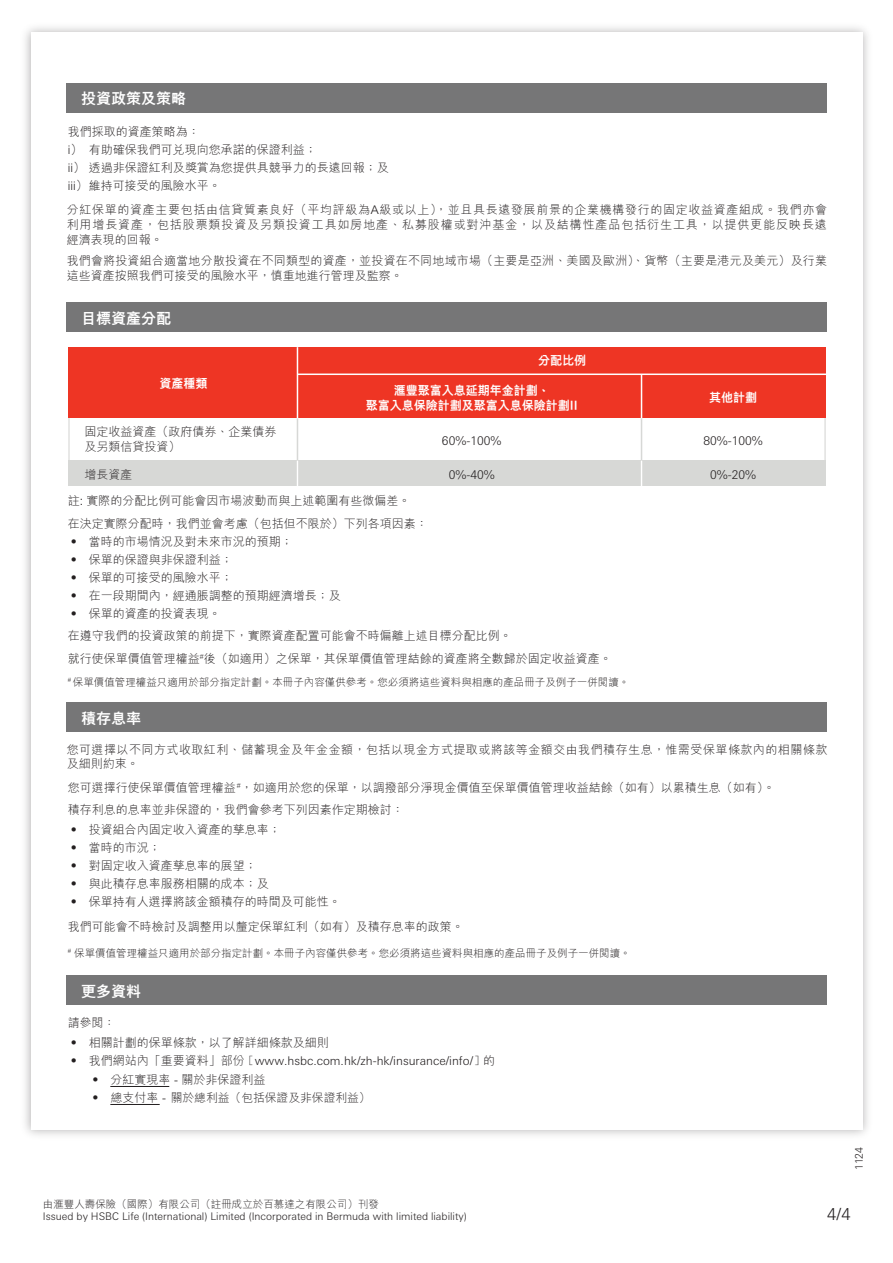
<style>
.page{position:relative;width:893px;height:1263px;background:#fff}
.page>*{position:absolute;margin:0;border:0;box-sizing:border-box;transform-origin:0 0}
.t1{font:300 16.5px "Univers Nextfor HSBC";color:#231f20}
.t2{font:800 15px "M Hei H Kfor HSBC";color:#fff}
.t3{font:800 12.3px/15px "M Hei H Kfor HSBC";color:#fff;text-align:center}
.t4{font:300 12px/18px "M Hei H Kfor HSBC";color:#231f20}
.t5{font:300 12px "Univers Nextfor HSBC";color:#231f20}
.t6{font:300 12px/14.4px "M Hei H Kfor HSBC";letter-spacing:.04em;color:#231f20}
.t7{font:300 11.7px "M Hei H Kfor HSBC";color:#231f20}
.t8{font:300 10.5px "M Hei H Kfor HSBC";color:#231f20}
.t9{font:300 10.5px "Univers Nextfor HSBC";color:#231f20}
.s1{font-size:11.7px}
.s2{font-family:"M Hei H Kfor HSBC"}
.s3{font-size:12px}
</style>
<div class="page">
<hr style="left:68px;top:416px;width:2px;height:68px;background:#d7d8d6">
<hr style="left:824px;top:416px;width:2px;height:68px;background:#d7d8d6">
<div style="left:68px;top:348px;width:758px;height:70px;background:#ee3524"></div>
<div style="left:68px;top:461px;width:758px;height:25px;background:#d7d8d6"></div>
<div style="left:67px;top:302px;width:760px;height:30px;background:#767677"></div>
<div style="left:67px;top:702px;width:760px;height:30px;background:#767677"></div>
<hr style="left:297px;top:373px;width:533px;height:2px;background:#fff">
<hr style="left:297px;top:418px;width:1px;height:64px;background:#d7d8d6">
<hr style="left:641px;top:418px;width:1px;height:64px;background:#d7d8d6">
<hr style="left:641px;top:374px;width:1px;height:44px;background:#fff">
<svg style="left:641px;top:461px;width:1px;height:25px"></svg>
<svg style="left:297px;top:461px;width:1px;height:25px"></svg>
<hr style="left:297px;top:347px;width:1px;height:71px;background:#fff">
<hr style="left:110px;top:1086px;width:59px;height:1px;background:#231f20">
<hr style="left:110px;top:1104px;width:50px;height:1px;background:#231f20">
<div style="left:67px;top:975px;width:760px;height:30px;background:#767677"></div>
<div style="left:67px;top:83px;width:760px;height:30px;background:#767677"></div>
<p class="t2" style="left:81px;top:91px;width:106px">投資政策及策略</p>
<p class="t4" style="left:68px;top:122px;width:322px">我們採取的資產策略為：<br>i） 有助確保我們可兌現向您承諾的保證利益；<br>ii） 透過非保證紅利及獎賞為您提供具競爭力的長遠回報；及iii） 維持可接受的風險水平。</p>
<p class="t4" style="left:67px;top:201px;width:762px;line-height:15px;text-align:justify">分紅保單的資產主要包括由信貸質素良好（平均評級為A級或以上），並且具長遠發展前景的企業機構發行的固定收益資產組成。我們亦會利用增長資產，包括股票類投資及另類投資工具如房地產、私募股權或對沖基金，以及結構性產品包括衍生工具，以提供更能反映長遠經濟表現的回報。</p>
<p class="t4" style="left:67px;top:252px;width:762px;line-height:15px">我們會將投資組合適當地分散投資在不同類型的資產，並投資在不同地域市場（主要是亞洲、美國及歐洲）、貨幣（主要是港元及美元）及行業這些資產按照我們可接受的風險水平，慎重地進行管理及監察。</p>
<p class="t2" style="left:81px;top:311px;width:91px">目標資產分配</p>
<p class="t3" style="left:160px;top:376px;width:49px">資產種類</p>
<p class="t4" style="left:85px;top:424px;width:194px;line-height:15px">固定收益資產（政府債券、企業債券及另類信貸投資）</p>
<p class="t4" style="left:85px;top:465px;width:49px">增<span class="s1">長</span>資<span class="s1">產</span></p>
<p class="t3" style="left:538px;top:353px;width:49px">分配比例</p>
<p class="t3" style="left:366px;top:383px;width:213px">滙豐聚富入息延期年金計劃、<br>聚富入息保險計劃及聚富入息保險計劃II</p>
<p class="t3" style="left:709px;top:390px;width:49px">其他計劃</p>
<p class="t5" style="left:442px;top:432px;width:61px">60%-100%</p>
<p class="t5" style="left:449px;top:466px;width:48px">0%-40%</p>
<p class="t5" style="left:703px;top:432px;width:61px">80%-100%</p>
<p class="t5" style="left:710px;top:466px;width:48px">0%-20%</p>
<p class="t4" style="left:68px;top:489px;width:361px;line-height:22.5px">註: 實際的分配比例可能會因市場波動而與上述範圍有些微偏差。<br>在決定實際分配時，我們並會考慮（包括但不限於）下列各項因素：</p>
<p class="t4" style="left:68px;top:532px;width:274px">‧ 當時的市場情況及對未來市況的預期；<br>‧ 保單的保證與非保證利益；<br>‧ 保單的可接受的風險水平；<br>‧ 在一段期間內，經通脹調整的預期經濟增長；及‧ 保單的資產的投資表現。</p>
<p class="t4" style="left:68px;top:624px;width:545px;line-height:22.5px">在遵守我們的投資政策的前提下，實際資產配置可能會不時偏離上述目標分配比例。<br>就行使保單價值管理權益<sup>#</sup>後（如適用）之保單，其保單價值管理結餘的資產將全數歸於固定收益資產。</p>
<p class="t8" style="left:68px;top:676px;width:563px"><sup>#</sup> 保單價值管理權益只適用於部分指定計劃。本冊子內容僅供參考。您必須將這些資料與相應的產品冊子及例子一併閱讀。</p>
<p class="t2" style="left:81px;top:710px;width:61px">積存息率</p>
<p class="t6" style="left:67px;top:742px;width:762px">您可選擇以不同方式收取紅利、儲蓄現金及年金金額，包括以現金方式提取或將該等金額交由我們積存生息，惟需受保單條款內的相關條款及細則約束。</p>
<p class="t4" style="left:68px;top:776px;width:709px;line-height:22.5px">您可選擇行使保單價值管理權益<sup>#</sup>，如適用於您的保單，以調撥部分淨現金價值至保單價值管理收益結餘（如有）以累積生息（如有）。積存利息的息率並非保證的，我們會參考下列因素作定期檢討：</p>
<p class="t4" style="left:68px;top:820px;width:274px">‧ 投資組合內固定收入資產的孳息率；<br>‧ 當時的市況；<br>‧ 對固定收入資產孳息率的展望；<br>‧ 與此積存息率服務相關的成本；及<br>‧ 保單持有人選擇將該金額積存的時間及可能性。</p>
<p class="t4" style="left:68px;top:918px;width:397px">我們可能會不時檢討及調整用以釐定保單紅利（如有）及積存息率的政策。</p>
<p class="t8" style="left:68px;top:948px;width:564px"><sup>#</sup> 保單價值管理權益只適用於部分指定計劃。本冊子內容僅供參考。您必須將這些資料與相應的產品冊子及例子一併閱讀。</p>
<p class="t2" style="left:81px;top:983px;width:61px">更多資料</p>
<p class="t4" style="left:68px;top:1014px;width:49px">請<span class="s1">參</span>閱<span class="s1">：</span></p>
<p class="t4" style="left:68px;top:1033px;width:262px">‧ 相關計劃的保單條款，以了解詳細條款及細則</p>
<p class="t5" style="left:68px;top:1052px;width:429px"><span class="s2">‧ 我們網站內「重要資料」部份［</span>www.hsbc.com.hk/zh-hk/insurance/info/<span class="s2">］的</span></p>
<p class="t4" style="left:89px;top:1071px;width:178px">‧ 分紅實現率 <span class="s1">-</span> 關於非保證利益</p>
<p class="t7" style="left:89px;top:1092px;width:283px"><span class="s3">‧ 總支付率</span> - 關於總利益（包括保證及非保證利益）</p>
<p class="t8" style="left:43px;top:1198px;width:337px">由滙豐人壽保險（國際）有限公司（註冊成立於百慕達之有限公司）刊發</p>
<p class="t9" style="left:43px;top:1209px;width:425px">Issued by HSBC Life (International) Limited (Incorporated in Bermuda with limited liability)</p>
<p class="t9" style="left:851px;top:1170px;width:25px;rotate:-90deg">1124</p>
<h1 class="t1" style="left:827px;top:1203px;width:25px">4/4</h1>
</div>
